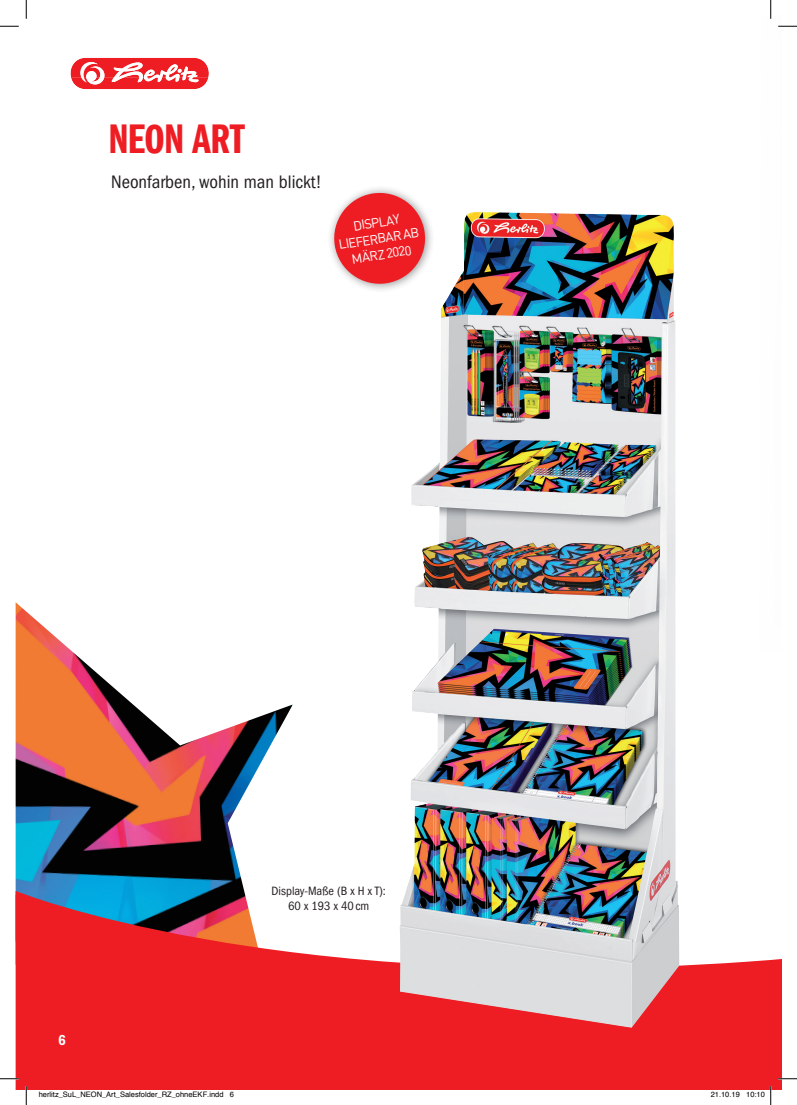
<style>
.page{position:relative;width:797px;height:1105px;background:#fff}
.page>*{position:absolute;margin:0;border:0;box-sizing:border-box;transform-origin:0 0}
.t1{font:42.5px "Franklin Gothic LT Com Dm Cm";letter-spacing:-.02em;color:#ee1d23}
.t2{font:condensed 18.75px "ITC Franklin Gothic Std";color:#231f20}
.t3{font:15px "ITC Franklin Gothic Std Dm Cd";color:#fff}
.t4{font:13.12px/16.2px "DIN Pro";color:#fff;text-align:center}
.t5{font:condensed 12.5px/15px "ITC Franklin Gothic Std";color:#231f20;text-align:center}
.t6{font:7.5px "Helvetica";color:#000}
</style>
<div class="page">
<img style="left:16px;top:602px;width:277px;height:114px">
<svg style="left:16px;top:716px;width:765px;height:373px"></svg>
<svg style="left:70px;top:57px;width:139px;height:32px"></svg>
<img style="left:399px;top:212px;width:280px;height:816px">
<div style="left:326px;top:185px;width:108px;height:108px;background:#231f20;opacity:.48"></div>
<svg style="left:331px;top:190px;width:97px;height:97px"></svg>
<svg style="left:0;top:25px;width:19px;height:2px"></svg>
<svg style="left:778px;top:25px;width:19px;height:2px"></svg>
<svg style="left:0;top:1078px;width:19px;height:1px"></svg>
<svg style="left:778px;top:1078px;width:19px;height:1px"></svg>
<svg style="left:25px;top:0;width:2px;height:19px"></svg>
<svg style="left:25px;top:1086px;width:2px;height:19px"></svg>
<svg style="left:770px;top:0;width:1px;height:19px"></svg>
<svg style="left:746px;top:1086px;width:25px;height:19px"></svg>
<h1 class="t1" style="left:108px;top:115px;width:138px">NEON ART</h1>
<h2 class="t2" style="left:111px;top:171px;width:212px">Neonfarben, wohin man blickt!</h2>
<h3 class="t4" style="left:335px;top:220px;width:83px;rotate:-9deg">DISPLAY<br>LIEFERBAR AB<br>MÄRZ 2020</h3>
<h3 class="t3" style="left:58px;top:1031px;width:9px">6</h3>
<h3 class="t5" style="left:271px;top:883px;width:116px">Display-Maße (B x H x T):<br>60 x 193 x 40cm</h3>
<p class="t6" style="left:39px;top:1089px;width:197px">herlitz_SuL_NEON_Art_Salesfolder_RZ_ohneEKF.indd 6</p>
<p class="t6" style="left:710px;top:1089px;width:56px">21.10.19 10:10</p>
</div>
